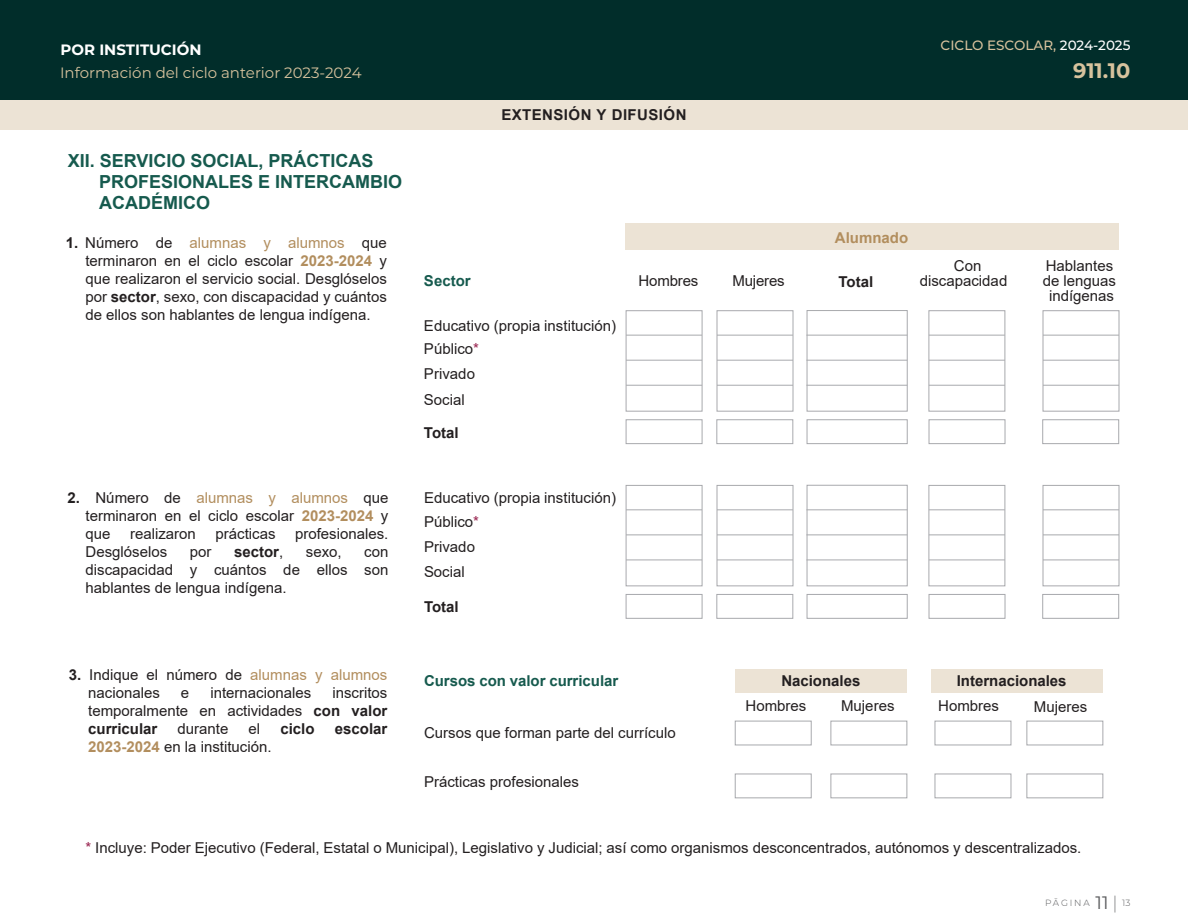
<style>
.page{position:relative;width:1188px;height:918px;background:#fff}
.page>*{position:absolute;margin:0;border:0;box-sizing:border-box;transform-origin:0 0}
.t1{font:700 21px "Montserrat";color:#d7c29d}
.t2{font:700 18px/21px "Arial";color:#165a4e}
.t3{font:15px/18px "Arial";color:#231f20;text-align:justify}
.t4{font:700 15px "Arial";color:#231f20}
.t5{font:15px "Montserrat";color:#d7c29d}
.t6{font:700 15px "Arial";color:#165a4e}
.t7{font:700 15px "Arial";letter-spacing:.03em;color:#231f20}
.t8{font:700 15px "Montserrat";color:#fff}
.t9{font:700 15px "Arial";color:#b28e5e}
.t10{font:500 13.5px "Montserrat";color:#d7c29d}
.t11{font:300 9px "Montserrat";letter-spacing:.195em;color:#57585a}
.s1{color:#fff}
.s2{font-weight:700}
.s3{color:#b28e5e}
.s4{font-weight:700;color:#b28e5e}
.s5{font-weight:400}
.s6{color:#98224e}
.s7{font-weight:400;font-size:18px}
.s8{font-weight:200;font-size:18px}
</style>
<div class="page">
<div style="left:735px;top:669px;width:172px;height:24px;background:#ece3d5"></div>
<div style="left:931px;top:669px;width:172px;height:24px;background:#ece3d5"></div>
<div style="left:625px;top:224px;width:493px;height:26px;background:#ece3d5"></div>
<hr style="left:626px;top:360px;width:76px;height:1px;background:#a8a9ad">
<hr style="left:806px;top:360px;width:101px;height:1px;background:#a8a9ad">
<hr style="left:626px;top:385px;width:76px;height:1px;background:#a8a9ad">
<hr style="left:806px;top:385px;width:101px;height:1px;background:#a8a9ad">
<hr style="left:626px;top:335px;width:76px;height:1px;background:#a8a9ad">
<hr style="left:806px;top:335px;width:101px;height:1px;background:#a8a9ad">
<div style="left:0;top:0;width:1188px;height:100px;background:#012d2a"></div>
<div style="left:0;top:100px;width:1188px;height:30px;background:#ece3d5"></div>
<div style="left:626px;top:420px;width:76px;height:24px;border:1px solid #a8a9ad"></div>
<div style="left:626px;top:310px;width:76px;height:101px;border:1px solid #a8a9ad"></div>
<hr style="left:717px;top:360px;width:76px;height:1px;background:#a8a9ad">
<hr style="left:717px;top:385px;width:76px;height:1px;background:#a8a9ad">
<hr style="left:717px;top:335px;width:76px;height:1px;background:#a8a9ad">
<div style="left:717px;top:310px;width:76px;height:101px;border:1px solid #a8a9ad"></div>
<hr style="left:929px;top:360px;width:76px;height:1px;background:#a8a9ad">
<hr style="left:929px;top:385px;width:76px;height:1px;background:#a8a9ad">
<hr style="left:929px;top:335px;width:76px;height:1px;background:#a8a9ad">
<div style="left:929px;top:310px;width:76px;height:101px;border:1px solid #a8a9ad"></div>
<hr style="left:1043px;top:360px;width:76px;height:1px;background:#a8a9ad">
<hr style="left:1043px;top:385px;width:76px;height:1px;background:#a8a9ad">
<hr style="left:1043px;top:335px;width:76px;height:1px;background:#a8a9ad">
<div style="left:1043px;top:310px;width:76px;height:101px;border:1px solid #a8a9ad"></div>
<div style="left:717px;top:420px;width:76px;height:24px;border:1px solid #a8a9ad"></div>
<div style="left:807px;top:420px;width:100px;height:24px;border:1px solid #a8a9ad"></div>
<div style="left:807px;top:310px;width:100px;height:101px;border:1px solid #a8a9ad"></div>
<div style="left:929px;top:420px;width:76px;height:24px;border:1px solid #a8a9ad"></div>
<div style="left:1042px;top:420px;width:77px;height:24px;border:1px solid #a8a9ad"></div>
<hr style="left:626px;top:535px;width:76px;height:1px;background:#a8a9ad">
<hr style="left:806px;top:535px;width:101px;height:1px;background:#a8a9ad">
<hr style="left:626px;top:560px;width:76px;height:1px;background:#a8a9ad">
<hr style="left:806px;top:560px;width:101px;height:1px;background:#a8a9ad">
<hr style="left:626px;top:510px;width:76px;height:1px;background:#a8a9ad">
<hr style="left:806px;top:510px;width:101px;height:1px;background:#a8a9ad">
<div style="left:626px;top:594px;width:76px;height:25px;border:1px solid #a8a9ad"></div>
<div style="left:626px;top:485px;width:76px;height:101px;border:1px solid #a8a9ad"></div>
<hr style="left:717px;top:535px;width:76px;height:1px;background:#a8a9ad">
<hr style="left:717px;top:560px;width:76px;height:1px;background:#a8a9ad">
<hr style="left:717px;top:510px;width:76px;height:1px;background:#a8a9ad">
<div style="left:717px;top:485px;width:76px;height:101px;border:1px solid #a8a9ad"></div>
<hr style="left:929px;top:535px;width:76px;height:1px;background:#a8a9ad">
<hr style="left:929px;top:560px;width:76px;height:1px;background:#a8a9ad">
<hr style="left:929px;top:510px;width:76px;height:1px;background:#a8a9ad">
<div style="left:929px;top:485px;width:76px;height:101px;border:1px solid #a8a9ad"></div>
<hr style="left:1043px;top:535px;width:76px;height:1px;background:#a8a9ad">
<hr style="left:1043px;top:560px;width:76px;height:1px;background:#a8a9ad">
<hr style="left:1043px;top:510px;width:76px;height:1px;background:#a8a9ad">
<div style="left:1043px;top:485px;width:76px;height:101px;border:1px solid #a8a9ad"></div>
<div style="left:717px;top:594px;width:76px;height:25px;border:1px solid #a8a9ad"></div>
<div style="left:807px;top:594px;width:100px;height:25px;border:1px solid #a8a9ad"></div>
<div style="left:807px;top:485px;width:100px;height:101px;border:1px solid #a8a9ad"></div>
<div style="left:929px;top:594px;width:76px;height:25px;border:1px solid #a8a9ad"></div>
<div style="left:1042px;top:594px;width:77px;height:25px;border:1px solid #a8a9ad"></div>
<div style="left:1027px;top:721px;width:76px;height:24px;border:1px solid #a8a9ad"></div>
<div style="left:935px;top:721px;width:76px;height:24px;border:1px solid #a8a9ad"></div>
<div style="left:831px;top:721px;width:76px;height:24px;border:1px solid #a8a9ad"></div>
<div style="left:735px;top:721px;width:76px;height:24px;border:1px solid #a8a9ad"></div>
<div style="left:1027px;top:774px;width:76px;height:24px;border:1px solid #a8a9ad"></div>
<div style="left:935px;top:774px;width:76px;height:24px;border:1px solid #a8a9ad"></div>
<div style="left:831px;top:774px;width:76px;height:24px;border:1px solid #a8a9ad"></div>
<div style="left:735px;top:774px;width:76px;height:24px;border:1px solid #a8a9ad"></div>
<p class="t8" style="left:60px;top:39px;width:143px">POR INSTITUCIÓN</p>
<p class="t10" style="left:941px;top:36px;width:191px">CICLO ESCOLAR, <span class="s1">2024-2025</span></p>
<p class="t5" style="left:60px;top:63px;width:303px">Información del ciclo anterior 2023-2024</p>
<h1 class="t1" style="left:1073px;top:56px;width:59px">911.10</h1>
<p class="t2" style="left:99px;top:150px;width:305px;text-indent:-32px">XII. SERVICIO SOCIAL, PRÁCTICAS<br>PROFESIONALES E INTERCAMBIO<br>ACADÉMICO</p>
<p class="t3" style="left:85px;top:234px;width:303px;text-indent:-19px"><span class="s2">1.</span> Número de <span class="s3">alumnas y alumnos</span> que terminaron en el ciclo escolar <span class="s4">2023-2024</span> y que realizaron el servicio social. Desglóselos por <span class="s2">sector</span>, sexo, con discapacidad y cuántos de ellos son hablantes de lengua indígena.</p>
<p class="t3" style="left:86px;top:488px;width:304px;text-indent:-18px"><span class="s2">2.</span> Número de <span class="s3">alumnas y alumnos</span> que terminaron en el ciclo escolar <span class="s4">2023-2024</span> y que</p>
<p class="t3" style="left:130px;top:524px;width:67px">realizaron</p>
<p class="t3" style="left:216px;top:524px;width:62px">prácticas</p>
<p class="t3" style="left:295px;top:524px;width:95px">profesionales.</p>
<p class="t3" style="left:86px;top:542px;width:83px">Desglóselos</p>
<p class="t3" style="left:190px;top:542px;width:23px">por</p>
<p class="t4" style="left:234px;top:541px;width:51px">sector<span class="s5">,</span></p>
<p class="t3" style="left:306px;top:542px;width:37px">sexo,</p>
<p class="t3" style="left:86px;top:542px;width:304px;text-indent:279px">con discapacidad y cuántos de ellos son hablantes de lengua indígena.</p>
<p class="t7" style="left:501px;top:104px;width:187px">EXTENSIÓN Y DIFUSIÓN</p>
<p class="t6" style="left:424px;top:271px;width:48px">Sector</p>
<p class="t3" style="left:424px;top:313px;width:194px;line-height:24.8px;text-align:left">Educativo (propia institución)<br>Público<span class="s6">*<br></span>Privado<br>Social</p>
<p class="t4" style="left:424px;top:422px;width:36px">Total</p>
<p class="t3" style="left:424px;top:485px;width:194px;line-height:24.9px;text-align:left">Educativo (propia institución)<br>Público<span class="s6">*<br></span>Privado<br>Social</p>
<p class="t4" style="left:424px;top:596px;width:36px">Total</p>
<p class="t9" style="left:835px;top:227px;width:75px">Alumnado</p>
<p class="t3" style="left:639px;top:272px;width:61px">Hombres</p>
<p class="t4" style="left:839px;top:271px;width:36px">Total</p>
<p class="t3" style="left:732px;top:272px;width:54px">Mujeres</p>
<p class="t3" style="left:920px;top:258px;width:89px;line-height:15px;text-align:center">Con discapacidad</p>
<p class="t3" style="left:1043px;top:258px;width:75px;line-height:15px;text-align:center">Hablantes de lenguas indígenas</p>
<p class="t3" style="left:88px;top:666px;width:301px;text-indent:-20px"><span class="s2">3.</span> Indique el número de <span class="s3">alumnas y alumnos </span>nacionales</p>
<p class="t3" style="left:88px;top:684px;width:301px;text-indent:244px">inscritos temporalmente en actividades <span class="s2">con valor curricular</span></p>
<p class="t3" style="left:181px;top:684px;width:10px">e</p>
<p class="t3" style="left:210px;top:684px;width:102px">internacionales</p>
<p class="t3" style="left:178px;top:720px;width:52px">durante</p>
<p class="t3" style="left:249px;top:720px;width:13px">el</p>
<p class="t4" style="left:280px;top:718px;width:36px">ciclo</p>
<p class="t4" style="left:335px;top:718px;width:54px">escolar</p>
<p class="t3" style="left:88px;top:738px;width:185px"><span class="s4">2023-2024</span> en la institución.</p>
<p class="t6" style="left:424px;top:670px;width:196px">Cursos con valor curricular</p>
<p class="t4" style="left:781px;top:670px;width:81px">Nacionales</p>
<p class="t3" style="left:841px;top:697px;width:55px">Mujeres</p>
<p class="t3" style="left:746px;top:697px;width:62px">Hombres</p>
<p class="t3" style="left:424px;top:723px;width:253px">Cursos que forman parte del currículo</p>
<p class="t3" style="left:424px;top:773px;width:157px">Prácticas profesionales</p>
<p class="t4" style="left:957px;top:670px;width:111px">Internacionales</p>
<p class="t3" style="left:1034px;top:697px;width:55px">Mujeres</p>
<p class="t3" style="left:938px;top:697px;width:62px">Hombres</p>
<p class="t3" style="left:85px;top:838px;width:998px"><span class="s6">*</span> Incluye: Poder Ejecutivo (Federal, Estatal o Municipal), Legislativo y Judicial; así como organismos desconcentrados, autónomos y descentralizados.</p>
<p class="t11" style="left:1045px;top:896px;width:87px">PĀGINA <span class="s7">11</span><span class="s8">|</span> 13</p>
</div>
